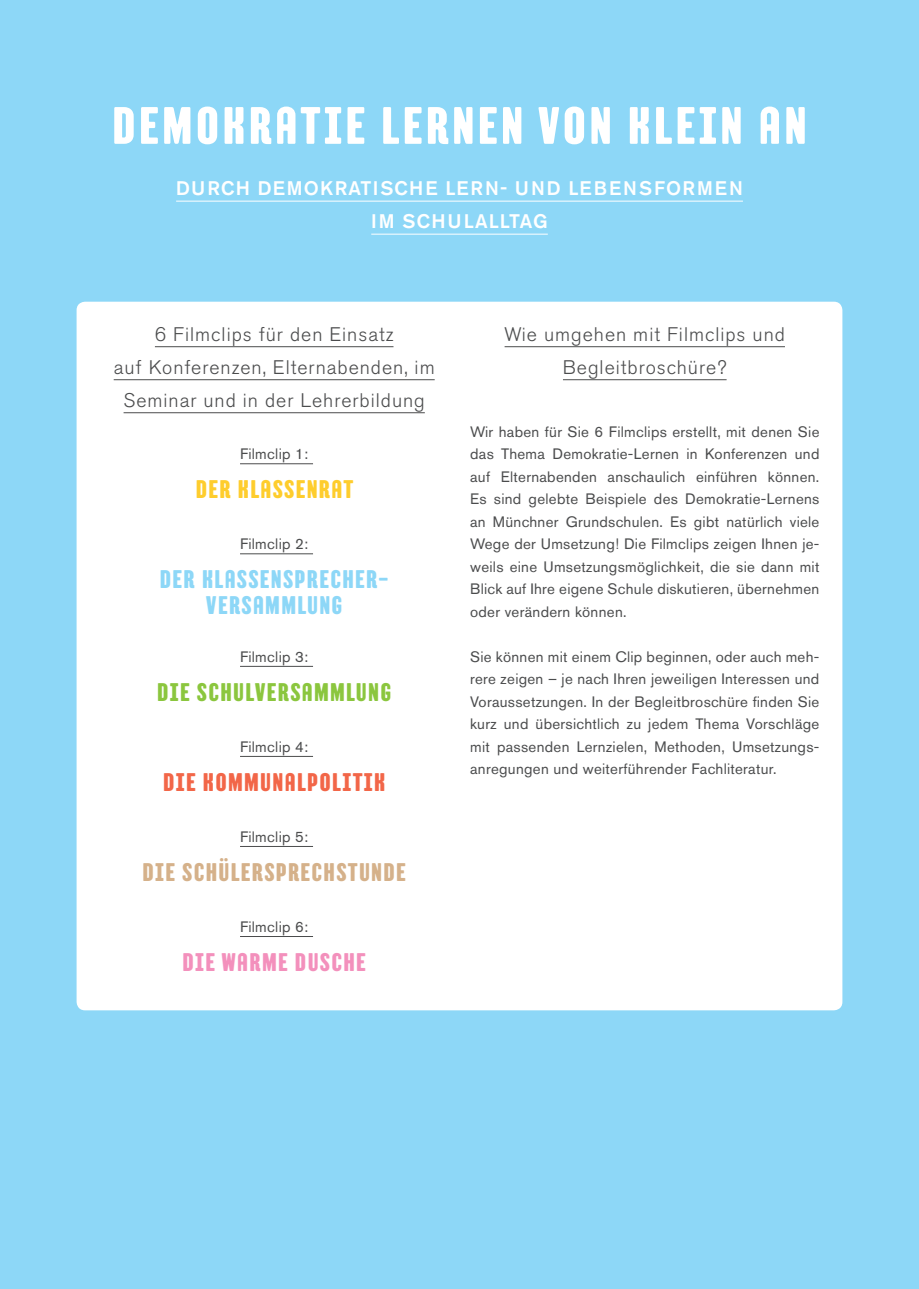
<style>
.page{position:relative;width:919px;height:1289px;background:#fff}
.page>*{position:absolute;margin:0;border:0;box-sizing:border-box;transform-origin:0 0}
.t1{font:52.5px "TT Berlinerins Grotesk";letter-spacing:.06em;color:#fff}
.t2{font:25.5px/25.5px "TT Berlinerins Grotesk";letter-spacing:.05em;color:#8dd7f7;text-align:center}
.t3{font:25.5px "TT Berlinerins Grotesk";letter-spacing:.05em;color:#d5b18a}
.t4{font:25.5px "TT Berlinerins Grotesk";letter-spacing:.05em;color:#8bc63e}
.t5{font:25.5px "TT Berlinerins Grotesk";letter-spacing:.05em;color:#f26648}
.t6{font:25.5px "TT Berlinerins Grotesk";letter-spacing:.05em;color:#f390bc}
.t7{font:25.5px "TT Berlinerins Grotesk";letter-spacing:.05em;color:#fecd2d}
.t8{font:300 19.5px/33px "Akzidenz Grotesk Pro";letter-spacing:.05em;color:#4b4c4d;text-align:center}
.t9{font:500 19.5px/33px "Akzidenz Grotesk Pro";letter-spacing:.06em;color:#fff;text-align:center}
.t10{font:15px/22.5px "Akzidenz Grotesk Pro";letter-spacing:.02em;color:#4b4c4d;text-align:justify}
</style>
<div class="page">
<div style="left:0;top:0;width:918px;height:1288px;background:#8dd7f7"></div>
<div style="left:77px;top:302px;width:765px;height:708px;background:#fff;border-radius:9px"></div>
<hr style="left:176px;top:201px;width:566px;height:1px;background:#fff">
<hr style="left:371px;top:234px;width:176px;height:1px;background:#fff">
<hr style="left:155px;top:346px;width:238px;height:1px;background:#4b4c4d">
<hr style="left:114px;top:379px;width:320px;height:1px;background:#4b4c4d">
<hr style="left:124px;top:412px;width:301px;height:1px;background:#4b4c4d">
<hr style="left:240px;top:463px;width:73px;height:1px;background:#4b4c4d">
<hr style="left:240px;top:553px;width:73px;height:1px;background:#4b4c4d">
<hr style="left:240px;top:666px;width:73px;height:1px;background:#4b4c4d">
<hr style="left:240px;top:756px;width:73px;height:1px;background:#4b4c4d">
<hr style="left:240px;top:846px;width:73px;height:1px;background:#4b4c4d">
<hr style="left:240px;top:936px;width:73px;height:1px;background:#4b4c4d">
<hr style="left:504px;top:346px;width:280px;height:1px;background:#4b4c4d">
<hr style="left:563px;top:379px;width:163px;height:1px;background:#4b4c4d">
<h1 class="t1" style="left:112px;top:92px;width:696px">DEMOKRATIE LERNEN VON KLEIN AN</h1>
<h3 class="t9" style="left:176px;top:171px;width:568px">DURCH DEMOKRATISCHE LERN- UND LEBENSFORMEN<br>IM SCHULALLTAG</h3>
<h3 class="t8" style="left:114px;top:317px;width:322px">6 Filmclips für den Einsatz<br>auf Konferenzen, Elternabenden, im<br>Seminar und in der Lehrerbildung</h3>
<p class="t10" style="left:240px;top:442px;width:70px">Filmclip 1:</p>
<h2 class="t7" style="left:196px;top:473px;width:159px">DER KLASSENRAT</h2>
<p class="t10" style="left:240px;top:532px;width:70px">Filmclip 2:</p>
<h2 class="t2" style="left:160px;top:567px;width:230px">DER KLASSENSPRECHER-<br>VERSAMMLUNG</h2>
<p class="t10" style="left:240px;top:645px;width:70px">Filmclip 3:</p>
<h2 class="t4" style="left:157px;top:676px;width:236px">DIE SCHULVERSAMMLUNG</h2>
<p class="t10" style="left:240px;top:735px;width:70px">Filmclip 4:</p>
<h2 class="t5" style="left:163px;top:766px;width:224px">DIE KOMMUNALPOLITIK</h2>
<p class="t10" style="left:240px;top:825px;width:70px">Filmclip 5:</p>
<h2 class="t3" style="left:142px;top:856px;width:265px">DIE SCHÜLERSPRECHSTUNDE</h2>
<p class="t10" style="left:240px;top:915px;width:70px">Filmclip 6:</p>
<h2 class="t6" style="left:182px;top:946px;width:185px">DIE WARME DUSCHE</h2>
<h3 class="t8" style="left:504px;top:317px;width:282px">Wie umgehen mit Filmclips und<br>Begleitbroschüre?</h3>
<p class="t10" style="left:470px;top:420px;width:351px">Wir haben für Sie 6 Filmclips erstellt, mit denen Sie das Thema Demokratie-Lernen in Konferenzen und auf Elternabenden anschaulich einführen können.<br>Es sind gelebte Beispiele des Demokratie-Lernens an Münchner Grundschulen. Es gibt natürlich viele Wege der Umsetzung! Die Filmclips zeigen Ihnen je&shy;weils eine Umsetzungsmöglichkeit, die sie dann mit Blick auf Ihre eigene Schule diskutieren, übernehmen oder verändern können.</p>
<p class="t10" style="left:470px;top:645px;width:351px">Sie können mit einem Clip beginnen, oder auch meh&shy;rere zeigen – je nach Ihren jeweiligen Interessen und Voraussetzungen. In der Begleitbroschüre finden Sie kurz und übersichtlich zu jedem Thema Vorschläge mit passenden Lernzielen, Methoden, Umsetzungs&shy;anregungen und weiterführender Fachliteratur.</p>
</div>
